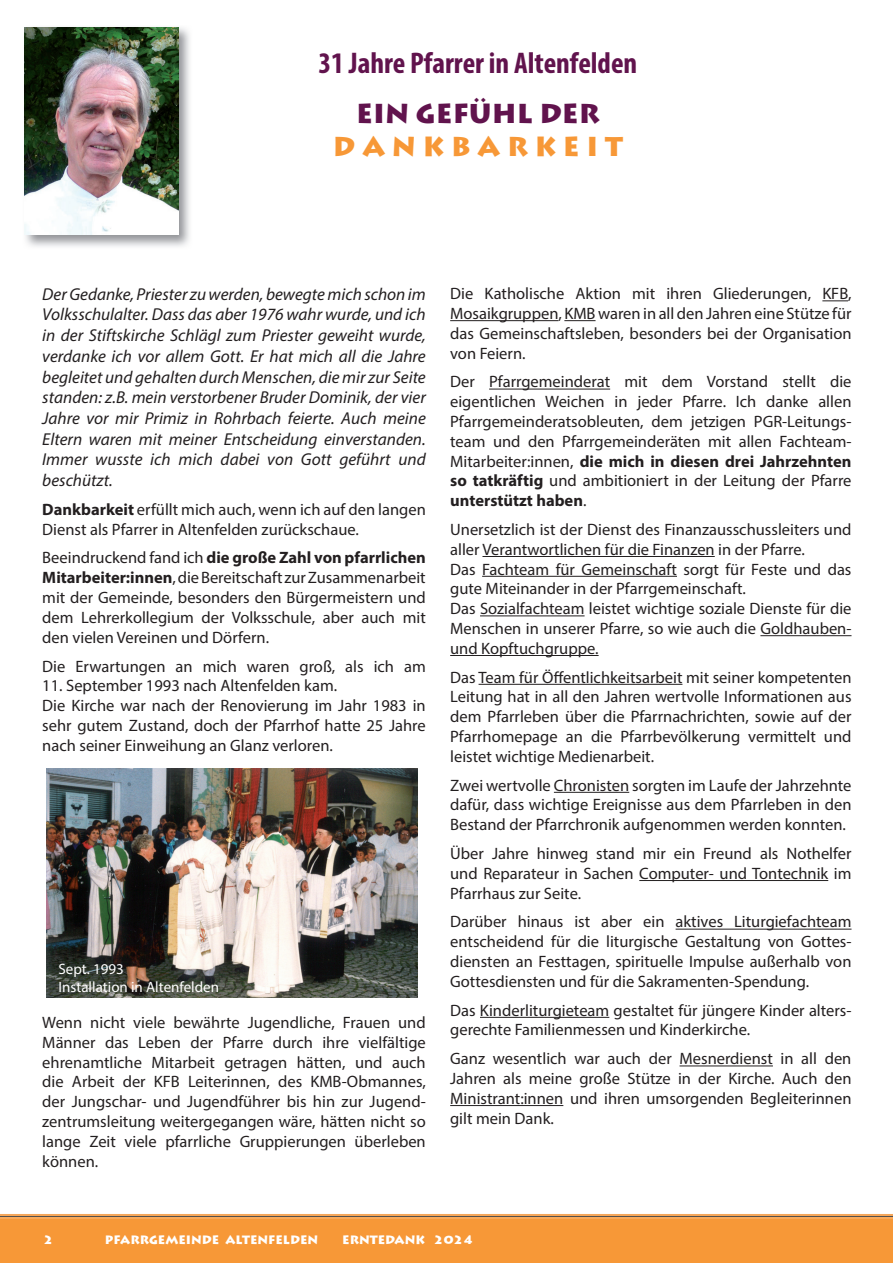
<style>
.page{position:relative;width:893px;height:1263px;background:#fff}
.page>*{position:absolute;margin:0;border:0;box-sizing:border-box;transform-origin:0 0}
.t1{font:700 condensed 30px "Myriad Pro";color:#61134d}
.t2{font:900 27px "Lithos Pro";color:#61134d}
.t3{font:900 27px "Lithos Pro";color:#f79837}
.t4{font:italic 17.25px/20.7px "Myriad Pro";color:#231f20;text-align:justify}
.t5{font:16.5px/19.8px "Myriad Pro";color:#231f20;text-align:justify}
.t6{font:15px/18px "Myriad Pro";color:#fff}
.t7{font:900 12px "Lithos Pro";color:#fff}
.s1{font-weight:700}
</style>
<div class="page">
<svg style="left:0;top:1214px;width:893px;height:49px;background:#f3973a"></svg>
<img style="left:24px;top:27px;width:166px;height:220px">
<img style="left:25px;top:28px;width:153px;height:207px">
<svg style="left:822px;top:300px;width:26px;height:1px"></svg>
<hr style="left:450px;top:320px;width:108px;height:1px;background:#231f20">
<hr style="left:564px;top:320px;width:31px;height:1px;background:#231f20">
<hr style="left:489px;top:389px;width:121px;height:1px;background:#231f20">
<hr style="left:482px;top:556px;width:233px;height:1px;background:#231f20">
<hr style="left:482px;top:576px;width:195px;height:1px;background:#231f20">
<hr style="left:480px;top:615px;width:105px;height:1px;background:#231f20">
<hr style="left:760px;top:635px;width:91px;height:1px;background:#231f20">
<hr style="left:450px;top:655px;width:149px;height:1px;background:#231f20">
<hr style="left:479px;top:684px;width:203px;height:1px;background:#231f20">
<hr style="left:554px;top:792px;width:75px;height:1px;background:#231f20">
<hr style="left:639px;top:880px;width:189px;height:1px;background:#231f20">
<hr style="left:676px;top:929px;width:175px;height:1px;background:#231f20">
<hr style="left:480px;top:1017px;width:129px;height:1px;background:#231f20">
<hr style="left:679px;top:1065px;width:94px;height:1px;background:#231f20">
<hr style="left:450px;top:1105px;width:113px;height:1px;background:#231f20">
<img style="left:46px;top:769px;width:371px;height:228px">
<h1 class="t1" style="left:319px;top:44px;width:320px">31 Jahre Pfarrer in Altenfelden</h1>
<h2 class="t2" style="left:356px;top:97px;width:245px">EIN GEFÜHL DER</h2>
<h2 class="t3" style="left:333px;top:129px;width:292px">D A N K B A R K E I T</h2>
<p class="t4" style="left:42px;top:283px;width:385px">Der Gedanke, Priester zu werden, bewegte mich schon im Volksschulalter. Dass das aber 1976 wahr wurde, und ich in der Stiftskirche Schlägl zum Priester geweiht wurde, verdanke ich vor allem Gott. Er hat mich all die Jahre begleitet und gehalten durch Menschen, die mir zur Seite standen: z.B. mein verstorbener Bruder Dominik, der vier Jahre vor mir Primiz in Rohrbach feierte. Auch meine Eltern waren mit meiner Entscheidung einverstanden.<br>Immer wusste ich mich dabei von Gott geführt und beschützt.</p>
<p class="t5" style="left:42px;top:499px;width:385px"><span class="s1">Dankbarkeit</span> erfüllt mich auch, wenn ich auf den langen<br>Dienst als Pfarrer in Altenfelden zurückschaue.</p>
<p class="t5" style="left:42px;top:548px;width:385px">Beeindruckend fand ich <span class="s1">die große Zahl von pfarrlichen Mitarbeiter:innen</span>, die Bereitschaft zur Zusammenarbeit mit der Gemeinde, besonders den Bürgermeistern und dem Lehrerkollegium der Volksschule, aber auch mit den vielen Vereinen und Dörfern.</p>
<p class="t5" style="left:42px;top:656px;width:385px">Die Erwartungen an mich waren groß, als ich am</p>
<p class="t5" style="left:42px;top:676px;width:385px;text-align:left">11. September 1993 nach Altenfelden kam.<br>Die Kirche war nach der Renovierung im Jahr 1983 in sehr gutem Zustand, doch der Pfarrhof hatte 25 Jahre nach seiner Einweihung an Glanz verloren.</p>
<p class="t6" style="left:58px;top:960px;width:162px">Sept. 1993<br>Installation in Altenfelden</p>
<p class="t5" style="left:42px;top:1012px;width:385px">Wenn nicht viele bewährte Jugendliche, Frauen und Männer das Leben der Pfarre durch ihre vielfältige ehrenamtliche Mitarbeit getragen hätten, und auch die Arbeit der KFB Leiterinnen, des KMB-Obmannes, der Jungschar- und Jugendführer bis hin zur Jugend&shy;zentrumsleitung weitergegangen wäre, hätten nicht so lange Zeit viele pfarrliche Gruppierungen überleben können.</p>
<p class="t5" style="left:450px;top:283px;width:403px">Die Katholische Aktion mit ihren Gliederungen, KFB, Mosaikgruppen, KMB waren in all den Jahren eine Stütze für das Gemeinschaftsleben, besonders bei der Organisation von Feiern.</p>
<p class="t5" style="left:450px;top:372px;width:403px">Der Pfarrgemeinderat mit dem Vorstand stellt die eigentlichen Weichen in jeder Pfarre. Ich danke allen Pfarrgemeinderatsobleuten, dem jetzigen PGR-Leitungs&shy;team und den Pfarrgemeinderäten mit allen Fachteam-Mitarbeiter:innen, <span class="s1">die mich in diesen drei Jahrzehnten so tatkräftig</span> und ambitioniert in der Leitung der Pfarre <span class="s1">unterstützt haben</span>.</p>
<p class="t5" style="left:450px;top:519px;width:403px;text-align:left">Unersetzlich ist der Dienst des Finanzausschussleiters und aller Verantwortlichen für die Finanzen in der Pfarre.<br>Das Fachteam für Gemeinschaft sorgt für Feste und das gute Miteinander in der Pfarrgemeinschaft.<br>Das Sozialfachteam leistet wichtige soziale Dienste für die Menschen in unserer Pfarre, so wie auch die Goldhauben&shy;und Kopftuchgruppe.</p>
<p class="t5" style="left:450px;top:667px;width:403px">Das Team für Öffentlichkeitsarbeit mit seiner kompetenten Leitung hat in all den Jahren wertvolle Informationen aus dem Pfarrleben über die Pfarrnachrichten, sowie auf der Pfarrhomepage an die Pfarrbevölkerung vermittelt und leistet wichtige Medienarbeit.</p>
<p class="t5" style="left:450px;top:775px;width:403px">Zwei wertvolle Chronisten sorgten im Laufe der Jahrzehnte dafür, dass wichtige Ereignisse aus dem Pfarrleben in den Bestand der Pfarrchronik aufgenommen werden konnten.</p>
<p class="t5" style="left:450px;top:843px;width:403px">Über Jahre hinweg stand mir ein Freund als Nothelfer und Reparateur in Sachen Computer- und Tontechnik im Pfarrhaus zur Seite.</p>
<p class="t5" style="left:450px;top:912px;width:403px">Darüber hinaus ist aber ein aktives Liturgiefachteam entscheidend für die liturgische Gestaltung von Gottes&shy;diensten an Festtagen, spirituelle Impulse außerhalb von Gottesdiensten und für die Sakramenten-Spendung.</p>
<p class="t5" style="left:450px;top:1000px;width:403px">Das Kinderliturgieteam gestaltet für jüngere Kinder alters&shy;gerechte Familienmessen und Kinderkirche.</p>
<p class="t5" style="left:450px;top:1048px;width:403px">Ganz wesentlich war auch der Mesnerdienst in all den Jahren als meine große Stütze in der Kirche. Auch den Ministrant:innen und ihren umsorgenden Begleiterinnen gilt mein Dank.</p>
<p class="t7" style="left:44px;top:1232px;width:11px">2</p>
<p class="t7" style="left:105px;top:1232px;width:215px">PFARRGEMEINDE ALTENFELDEN</p>
<p class="t7" style="left:342px;top:1232px;width:132px">ERNTEDANK 2024</p>
</div>
